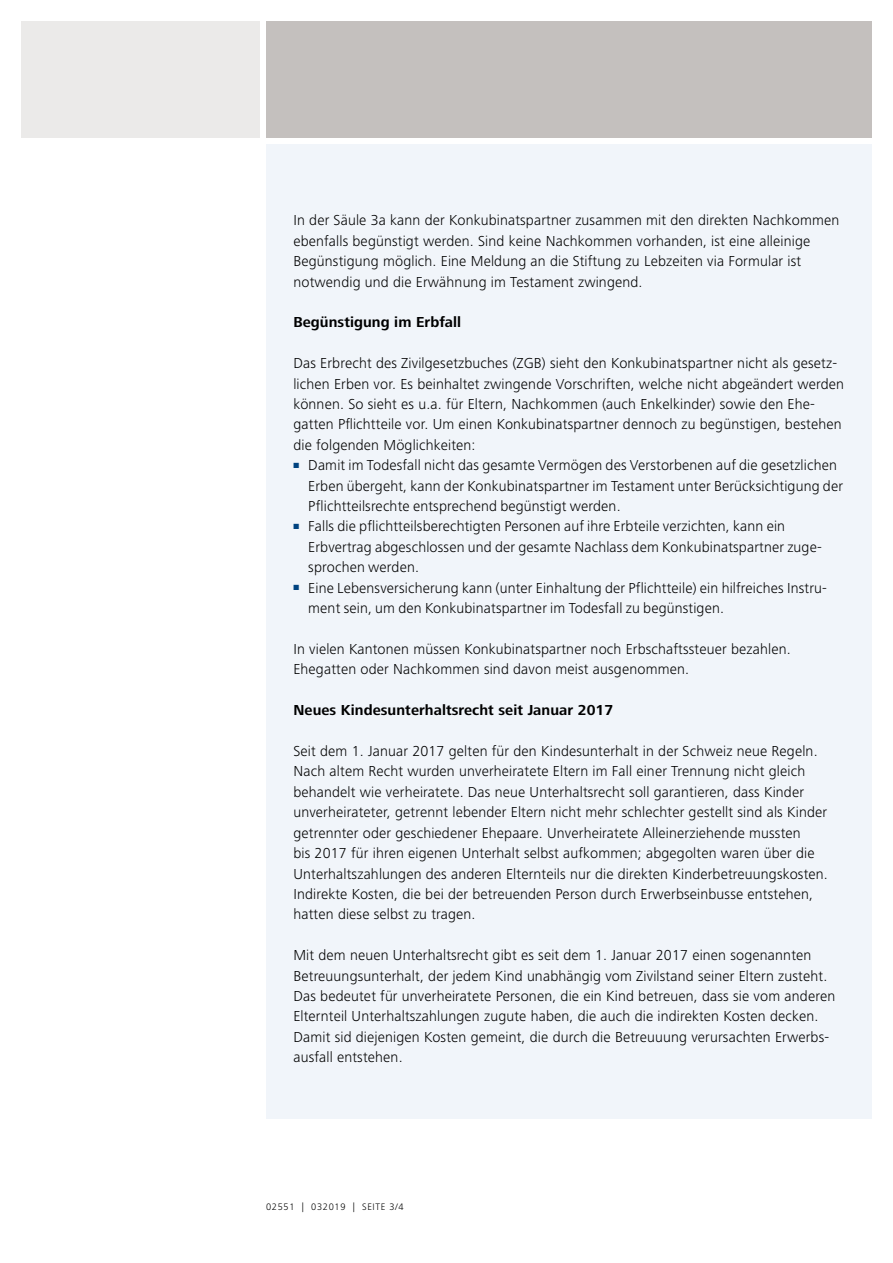
<style>
.page{position:relative;width:893px;height:1263px;background:#fff}
.page>*{position:absolute;margin:0;border:0;box-sizing:border-box;transform-origin:0 0}
.t1{font:300 15px/20.4px "Frutiger Next LT";letter-spacing:.01em;color:#000}
.t2{font:700 15px "Frutiger Next LT";letter-spacing:.005em;color:#000}
.t3{font:300 9.75px "Frutiger Next LT";letter-spacing:.07em;color:#000}
</style>
<div class="page">
<div style="left:266px;top:144px;width:606px;height:975px;background:#f1f5fa"></div>
<div style="left:21px;top:21px;width:239px;height:117px;background:#ebeae9"></div>
<div style="left:266px;top:21px;width:606px;height:117px;background:#c4c0be"></div>
<p class="t1" style="left:293px;top:210px;width:547px">In der Säule 3a kann der Konkubinatspartner zusammen mit den direkten Nachkommen ebenfalls begünstigt werden. Sind keine Nachkommen vorhanden, ist eine alleinige Begünstigung möglich. Eine Meldung an die Stiftung zu Lebzeiten via Formular ist notwendig und die Erwähnung im Testament zwingend.</p>
<p class="t2" style="left:293px;top:314px;width:169px">Begünstigung im Erbfall</p>
<p class="t1" style="left:293px;top:353px;width:552px">Das Erbrecht des Zivilgesetzbuches (ZGB) sieht den Konkubinatspartner nicht als gesetz&shy;lichen Erben vor. Es beinhaltet zwingende Vorschriften, welche nicht abgeändert werden können. So sieht es u.a. für Eltern, Nachkommen (auch Enkelkinder) sowie den Ehe&shy;gatten Pflichtteile vor. Um einen Konkubinatspartner dennoch zu begünstigen, bestehen die folgenden Möglichkeiten:</p>
<p class="t1" style="left:308px;top:455px;width:536px;text-indent:-15px"><sup>■</sup> Damit im Todesfall nicht das gesamte Vermögen des Verstorbenen auf die gesetzlichen<br>Erben übergeht, kann der Konkubinatspartner im Testament unter Berücksichtigung der<br>Pflichtteilsrechte entsprechend begünstigt werden.</p>
<p class="t1" style="left:308px;top:516px;width:515px;text-indent:-15px"><sup>■</sup> Falls die pflichtteilsberechtigten Personen auf ihre Erbteile verzichten, kann ein<br>Erbvertrag abgeschlossen und der gesamte Nachlass dem Konkubinatspartner zuge&shy;sprochen werden.</p>
<p class="t1" style="left:308px;top:577px;width:520px;text-indent:-15px"><sup>■</sup> Eine Lebensversicherung kann (unter Einhaltung der Pflichtteile) ein hilfreiches Instru&shy;ment sein, um den Konkubinatspartner im Todesfall zu begünstigen.</p>
<p class="t1" style="left:293px;top:639px;width:499px">In vielen Kantonen müssen Konkubinatspartner noch Erbschaftssteuer bezahlen.<br>Ehegatten oder Nachkommen sind davon meist ausgenommen.</p>
<p class="t2" style="left:293px;top:702px;width:321px">Neues Kindesunterhaltsrecht seit Januar 2017</p>
<p class="t1" style="left:293px;top:741px;width:536px">Seit dem 1. Januar 2017 gelten für den Kindesunterhalt in der Schweiz neue Regeln.<br>Nach altem Recht wurden unverheiratete Eltern im Fall einer Trennung nicht gleich behandelt wie verheiratete. Das neue Unterhaltsrecht soll garantieren, dass Kinder unverheirateter, getrennt lebender Eltern nicht mehr schlechter gestellt sind als Kinder getrennter oder geschiedener Ehepaare. Unverheiratete Alleinerziehende mussten<br>bis 2017 für ihren eigenen Unterhalt selbst aufkommen; abgegolten waren über die Unterhaltszahlungen des anderen Elternteils nur die direkten Kinderbetreuungskosten.<br>Indirekte Kosten, die bei der betreuenden Person durch Erwerbseinbusse entstehen, hatten diese selbst zu tragen.</p>
<p class="t1" style="left:293px;top:945px;width:543px">Mit dem neuen Unterhaltsrecht gibt es seit dem 1. Januar 2017 einen sogenannten Betreuungsunterhalt, der jedem Kind unabhängig vom Zivilstand seiner Eltern zusteht.<br>Das bedeutet für unverheiratete Personen, die ein Kind betreuen, dass sie vom anderen Elternteil Unterhaltszahlungen zugute haben, die auch die indirekten Kosten decken.<br>Damit sid diejenigen Kosten gemeint, die durch die Betreuuung verursachten Erwerbs&shy;ausfall entstehen.</p>
<p class="t3" style="left:266px;top:1202px;width:139px">02551 | 032019 | SEITE 3/4</p>
</div>
